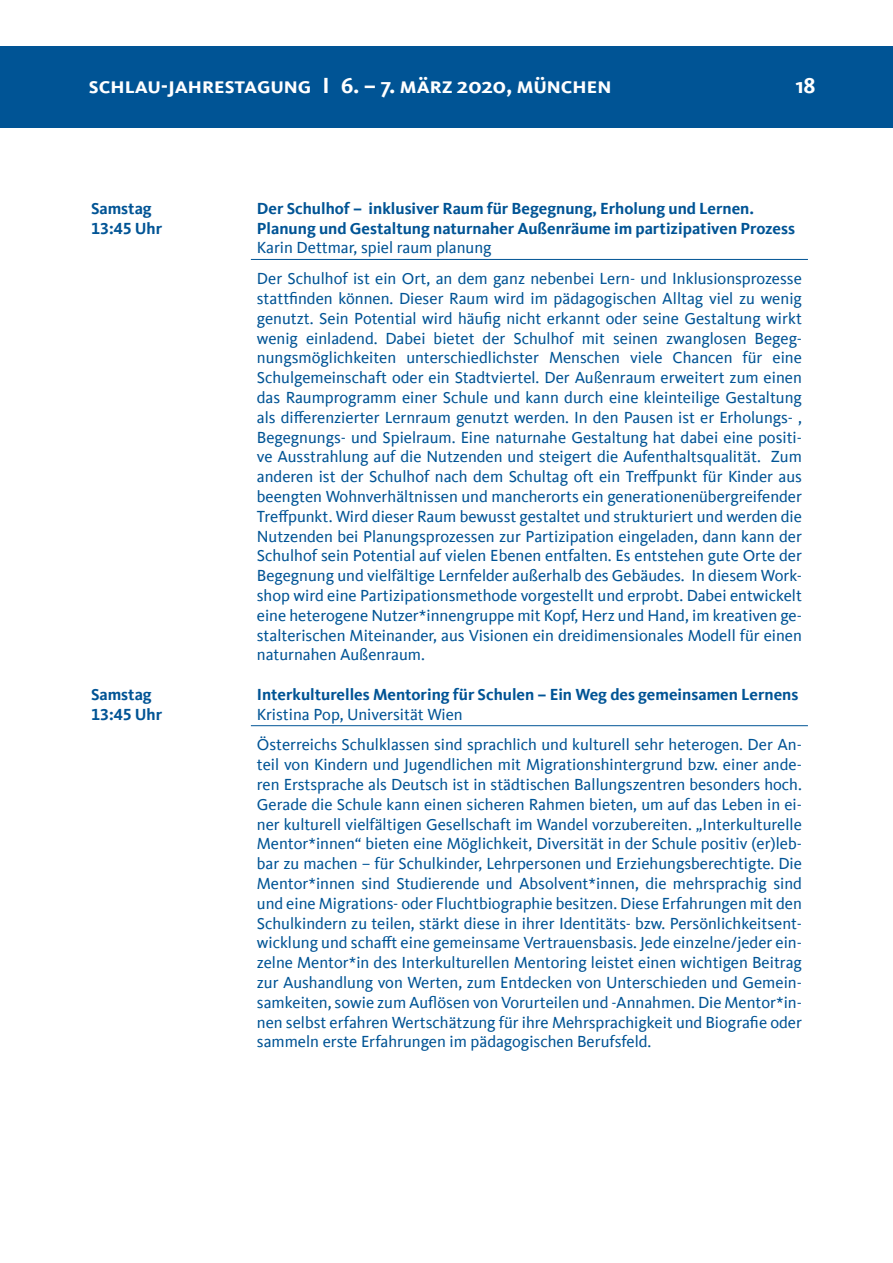
<style>
.page{position:relative;width:893px;height:1263px;background:#fff}
.page>*{position:absolute;margin:0;border:0;box-sizing:border-box;transform-origin:0 0}
.t1{font:700 22.5px "Kievit Sc Offc";color:#fff}
.t2{font:16.5px/19.8px "Kievit Offc";color:#005495}
.t3{font:700 16.5px/19.8px "Kievit Offc";color:#005495}
</style>
<div class="page">
<hr style="left:251px;top:725px;width:557px;height:1px;background:#005495">
<hr style="left:251px;top:259px;width:557px;height:1px;background:#005495">
<div style="left:0;top:46px;width:893px;height:82px;background:#005495"></div>
<h1 class="t1" style="left:89px;top:72px;width:524px">schlau-jahrestagung I 6. – 7. märz 2020, münchen</h1>
<h1 class="t1" style="left:795px;top:72px;width:22px">18</h1>
<p class="t3" style="left:91px;top:198px;width:73px">Samstag<br>13:45 Uhr</p>
<p class="t3" style="left:257px;top:198px;width:540px">Der Schulhof – inklusiver Raum für Begegnung, Erholung und Lernen.<br>Planung und Gestaltung naturnaher Außenräume im partizipativen Prozess</p>
<p class="t2" style="left:257px;top:233px;width:547px;line-height:30.8px">Karin Dettmar, spiel raum planung<br>Der Schulhof ist ein Ort, an dem ganz nebenbei Lern- und Inklusionsprozesse</p>
<p class="t2" style="left:257px;top:289px;width:547px;text-align:justify">stattfinden können. Dieser Raum wird im pädagogischen Alltag viel zu wenig genutzt. Sein Potential wird häufig nicht erkannt oder seine Gestaltung wirkt wenig einladend. Dabei bietet der Schulhof mit seinen zwanglosen Begeg&shy;nungsmöglichkeiten unterschiedlichster Menschen viele Chancen für eine Schulgemeinschaft oder ein Stadtviertel. Der Außenraum erweitert zum einen das Raumprogramm einer Schule und kann durch eine kleinteilige Gestaltung als differenzierter Lernraum genutzt werden. In den Pausen ist er Erholungs- , Begegnungs- und Spielraum. Eine naturnahe Gestaltung hat dabei eine positi&shy;ve Ausstrahlung auf die Nutzenden und steigert die Aufenthaltsqualität. Zum anderen ist der Schulhof nach dem Schultag oft ein Treffpunkt für Kinder aus beengten Wohnverhältnissen und mancherorts ein generationenübergreifender Treffpunkt. Wird dieser Raum bewusst gestaltet und strukturiert und werden die Nutzenden bei Planungsprozessen zur Partizipation eingeladen, dann kann der Schulhof sein Potential auf vielen Ebenen entfalten. Es entstehen gute Orte der Begegnung und vielfältige Lernfelder außerhalb des Gebäudes. In diesem Work&shy;shop wird eine Partizipationsmethode vorgestellt und erprobt. Dabei entwickelt eine heterogene Nutzer*innengruppe mit Kopf, Herz und Hand, im kreativen ge&shy;stalterischen Miteinander, aus Visionen ein dreidimensionales Modell für einen naturnahen Außenraum.</p>
<p class="t3" style="left:91px;top:684px;width:73px">Samstag<br>13:45 Uhr</p>
<p class="t3" style="left:257px;top:684px;width:543px">Interkulturelles Mentoring für Schulen – Ein Weg des gemeinsamen Lernens</p>
<p class="t2" style="left:257px;top:699px;width:546px;line-height:30.8px">Kristina Pop, Universität Wien<br>Österreichs Schulklassen sind sprachlich und kulturell sehr heterogen. Der An-</p>
<p class="t2" style="left:257px;top:755px;width:547px;text-align:justify">teil von Kindern und Jugendlichen mit Migrationshintergrund bzw. einer ande&shy;ren Erstsprache als Deutsch ist in städtischen Ballungszentren besonders hoch.<br>Gerade die Schule kann einen sicheren Rahmen bieten, um auf das Leben in ei&shy;ner kulturell vielfältigen Gesellschaft im Wandel vorzubereiten. „Interkulturelle Mentor*innen“ bieten eine Möglichkeit, Diversität in der Schule positiv (er)leb&shy;bar zu machen – für Schulkinder, Lehrpersonen und Erziehungsberechtigte. Die Mentor*innen sind Studierende und Absolvent*innen, die mehrsprachig sind und eine Migrations- oder Fluchtbiographie besitzen. Diese Erfahrungen mit den Schulkindern zu teilen, stärkt diese in ihrer Identitäts- bzw. Persönlichkeitsent&shy;wicklung und schafft eine gemeinsame Vertrauensbasis. Jede einzelne/jeder ein&shy;zelne Mentor*in des Interkulturellen Mentoring leistet einen wichtigen Beitrag zur Aushandlung von Werten, zum Entdecken von Unterschieden und Gemein&shy;samkeiten, sowie zum Auflösen von Vorurteilen und -Annahmen. Die Mentor*in&shy;nen selbst erfahren Wertschätzung für ihre Mehrsprachigkeit und Biografie oder sammeln erste Erfahrungen im pädagogischen Berufsfeld.</p>
</div>
